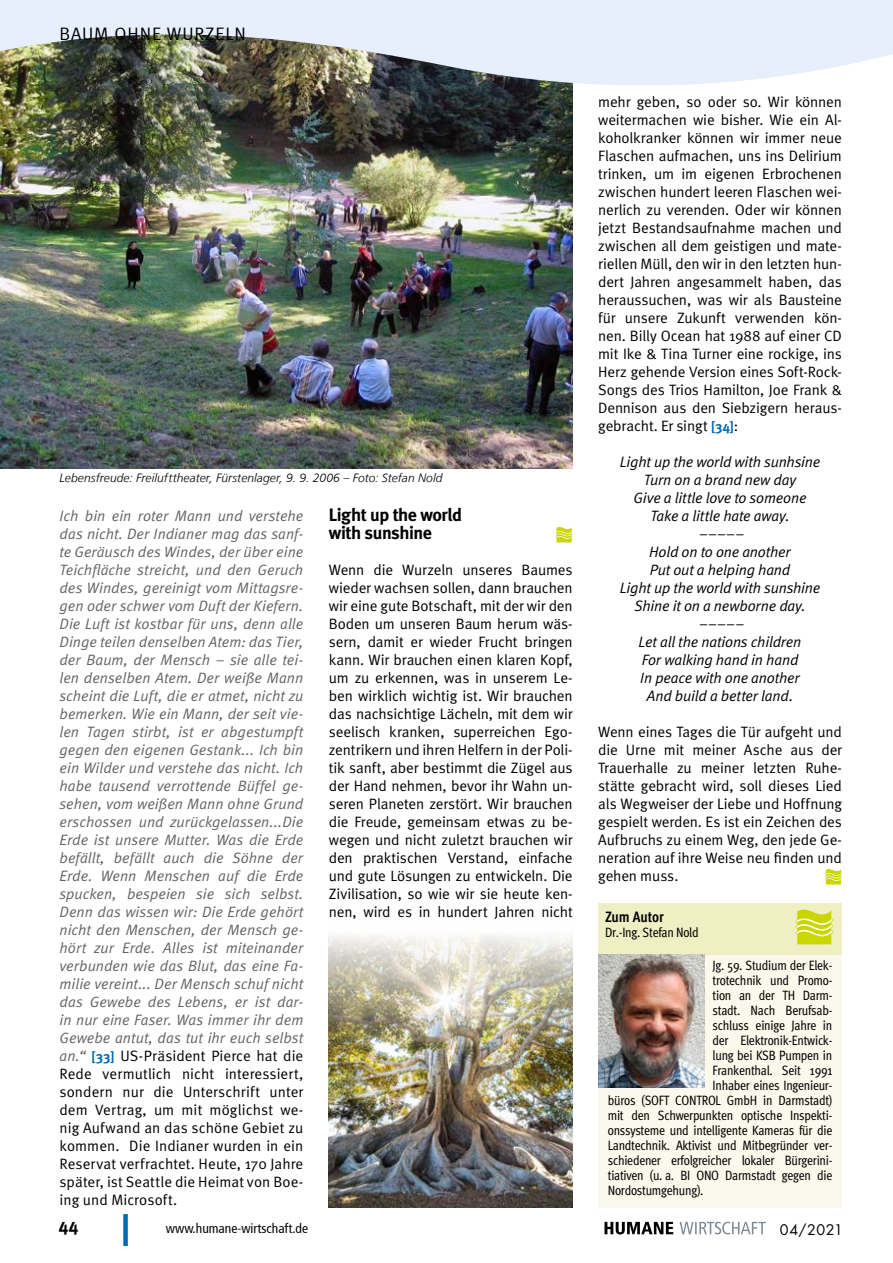
<style>
.page{position:relative;width:893px;height:1263px;background:#fff}
.page>*{position:absolute;margin:0;border:0;box-sizing:border-box;transform-origin:0 0}
.Zwischenüberschrift{font:700 18px/18px "Meta";letter-spacing:-.03em;color:#000}
.t1{font:18px "Meta Normal LF";letter-spacing:.05em;color:#000}
.t2{font:18px "Meta Bold LF";color:#000}
.Fließtext_Meta_Norma{font:15px/18px "Meta Normal";letter-spacing:-.01em;color:#000;text-align:justify}
.Fließtext_Meta_Norma-2{font:italic 15px/18px "Meta Normal";letter-spacing:.005em;color:#636362;text-align:justify}
.Fließtext_Meta_Norma-3{font:italic 15px "Meta Normal";letter-spacing:-.01em;color:#000}
.t3{font:700 15px "Meta Cond";color:#000}
.t4{font:14.25px "Futura";letter-spacing:.045em;color:#000}
.Meta_10-14_standard{font:13.5px "Meta Cond";letter-spacing:-.02em;color:#000}
.t5{font:condensed 13.5px "Frutiger 57";color:#000}
.t6{font:italic 300 12px "Frutiger LT";letter-spacing:.01em;color:#000}
.s1{font-family:"Meta";font-weight:700;font-style:normal;font-size:13.5px;color:#0069b3}
.s2{font-style:normal;color:#000}
.s3{font-family:"Meta";font-weight:700;font-size:13.5px;color:#0069b3}
</style>
<div class="page">
<div style="left:123px;top:1214px;width:5px;height:32px;background:#0069b3"></div>
<svg style="left:604px;top:1222px;width:69px;height:12px"></svg>
<svg style="left:680px;top:1222px;width:86px;height:12px"></svg>
<img style="left:329px;top:936px;width:244px;height:272px">
<svg style="left:556px;top:527px;width:17px;height:15px"></svg>
<div style="left:598px;top:939px;width:244px;height:269px;background:#fbf9ec"></div>
<div style="left:598px;top:903px;width:244px;height:51px;background:#efefc3"></div>
<svg style="left:795px;top:909px;width:38px;height:35px"></svg>
<img style="left:598px;top:955px;width:106px;height:133px">
<img style="left:0;top:94px;width:573px;height:375px">
<svg style="left:825px;top:869px;width:17px;height:15px"></svg>
<img style="left:0;top:0;width:893px;height:94px">
<p class="t1" style="left:60px;top:24px;width:188px">BAUM OHNE WURZELN</p>
<p class="t6" style="left:60px;top:471px;width:384px">Lebensfreude: Freilufttheater, Fürstenlager, 9. 9. 2006 – Foto: Stefan Nold</p>
<p class="Fließtext_Meta_Norma-2" style="left:60px;top:507px;width:245px">Ich bin ein roter Mann und verstehe das nicht. Der Indianer mag das sanf&shy;te Geräusch des Windes, der über eine Teichfläche streicht, und den Geruch des Windes, gereinigt vom Mittagsre&shy;gen oder schwer vom Duft der Kiefern.<br>Die Luft ist kostbar für uns, denn alle Dinge teilen denselben Atem: das Tier, der Baum, der Mensch – sie alle tei&shy;len denselben Atem. Der weiße Mann scheint die Luft, die er atmet, nicht zu bemerken. Wie ein Mann, der seit vie&shy;len Tagen stirbt, ist er abgestumpft gegen den eigenen Gestank... Ich bin ein Wilder und verstehe das nicht. Ich habe tausend verrottende Büffel ge&shy;sehen, vom weißen Mann ohne Grund erschossen und zurückgelassen...Die Erde ist unsere Mutter. Was die Erde befällt, befällt auch die Söhne der Erde. Wenn Menschen auf die Erde spucken, bespeien sie sich selbst.<br>Denn das wissen wir: Die Erde gehört nicht den Menschen, der Mensch ge&shy;hört zur Erde. Alles ist miteinander verbunden wie das Blut, das eine Fa&shy;milie vereint... Der Mensch schuf nicht das Gewebe des Lebens, er ist dar&shy;in nur eine Faser. Was immer ihr dem Gewebe antut, das tut ihr euch selbst an.“ <span class="s1">[33]</span> <span class="s2">US-Präsident Pierce hat die Rede vermutlich nicht interessiert, sondern nur die Unterschrift unter dem Vertrag, um mit möglichst we&shy;nig Aufwand an das schöne Gebiet zu kommen. Die Indianer wurden in ein Reservat verfrachtet. Heute, 170 Jahre später, ist Seattle die Heimat von Boe&shy;ing und Microsoft.</span></p>
<p class="Zwischenüberschrift" style="left:329px;top:506px;width:135px">Light up the world with sunshine</p>
<p class="Fließtext_Meta_Norma" style="left:329px;top:561px;width:245px">Wenn die Wurzeln unseres Baumes wieder wachsen sollen, dann brauchen wir eine gute Botschaft, mit der wir den Boden um unseren Baum herum wäs&shy;sern, damit er wieder Frucht bringen kann. Wir brauchen einen klaren Kopf, um zu erkennen, was in unserem Le&shy;ben wirklich wichtig ist. Wir brauchen das nachsichtige Lächeln, mit dem wir seelisch kranken, superreichen Ego&shy;zentrikern und ihren Helfern in der Poli&shy;tik sanft, aber bestimmt die Zügel aus der Hand nehmen, bevor ihr Wahn un&shy;seren Planeten zerstört. Wir brauchen die Freude, gemeinsam etwas zu be&shy;wegen und nicht zuletzt brauchen wir den praktischen Verstand, einfache und gute Lösungen zu entwickeln. Die Zivilisation, so wie wir sie heute ken&shy;nen, wird es in hundert Jahren nicht</p>
<p class="Fließtext_Meta_Norma" style="left:598px;top:93px;width:245px">mehr geben, so oder so. Wir können weitermachen wie bisher. Wie ein Al&shy;koholkranker können wir immer neue Flaschen aufmachen, uns ins Delirium trinken, um im eigenen Erbrochenen zwischen hundert leeren Flaschen wei&shy;nerlich zu verenden. Oder wir können jetzt Bestandsaufnahme machen und zwischen all dem geistigen und mate&shy;riellen Müll, den wir in den letzten hun&shy;dert Jahren angesammelt haben, das heraussuchen, was wir als Bausteine für unsere Zukunft verwenden kön&shy;nen. Billy Ocean hat 1988 auf einer CD mit Ike &amp; Tina Turner eine rockige, ins Herz gehende Version eines Soft-Rock-Songs des Trios Hamilton, Joe Frank &amp; Dennison aus den Siebzigern heraus&shy;gebracht. Er singt <span class="s3">[34]</span>:</p>
<p class="Fließtext_Meta_Norma-3" style="left:620px;top:453px;width:202px">Light up the world with sunhsine</p>
<p class="Fließtext_Meta_Norma-3" style="left:644px;top:471px;width:154px">Turn on a brand new day</p>
<p class="Fließtext_Meta_Norma-3" style="left:634px;top:489px;width:174px">Give a little love to someone</p>
<p class="Fließtext_Meta_Norma-3" style="left:650px;top:507px;width:141px">Take a little hate away.</p>
<p class="Fließtext_Meta_Norma-3" style="left:699px;top:525px;width:46px">–––––</p>
<p class="Fließtext_Meta_Norma-3" style="left:649px;top:543px;width:143px">Hold on to one another</p>
<p class="Fließtext_Meta_Norma-3" style="left:650px;top:561px;width:142px">Put out a helping hand</p>
<p class="Fließtext_Meta_Norma-3" style="left:620px;top:579px;width:202px">Light up the world with sunshine</p>
<p class="Fließtext_Meta_Norma-3" style="left:634px;top:597px;width:173px">Shine it on a newborne day.</p>
<p class="Fließtext_Meta_Norma-3" style="left:699px;top:615px;width:46px">–––––</p>
<p class="Fließtext_Meta_Norma-3" style="left:639px;top:633px;width:164px">Let all the nations children</p>
<p class="Fließtext_Meta_Norma-3" style="left:642px;top:651px;width:158px">For walking hand in hand</p>
<p class="Fließtext_Meta_Norma-3" style="left:640px;top:669px;width:161px">In peace with one another</p>
<p class="Fließtext_Meta_Norma-3" style="left:647px;top:687px;width:148px">And build a better land.</p>
<p class="Fließtext_Meta_Norma" style="left:598px;top:723px;width:245px">Wenn eines Tages die Tür aufgeht und die Urne mit meiner Asche aus der Trauerhalle zu meiner letzten Ruhe&shy;stätte gebracht wird, soll dieses Lied als Wegweiser der Liebe und Hoffnung gespielt werden. Es ist ein Zeichen des Aufbruchs zu einem Weg, den jede Ge&shy;neration auf ihre Weise neu finden und gehen muss.</p>
<p class="t3" style="left:605px;top:908px;width:60px">Zum Autor</p>
<p class="Meta_10-14_standard" style="left:605px;top:925px;width:95px">Dr.-Ing. Stefan Nold</p>
<p class="Meta_10-14_standard" style="left:713px;top:958px;width:121px">Jg. 59. Studium der Elek-</p>
<p class="Meta_10-14_standard" style="left:713px;top:973px;width:121px">trotechnik und Promo-</p>
<p class="Meta_10-14_standard" style="left:713px;top:988px;width:121px">tion an der TH Darm-</p>
<p class="Meta_10-14_standard" style="left:713px;top:1003px;width:121px">stadt. Nach Berufsab-</p>
<p class="Meta_10-14_standard" style="left:713px;top:1018px;width:121px">schluss einige Jahre in</p>
<p class="Meta_10-14_standard" style="left:713px;top:1033px;width:121px">der Elektronik-Entwick-</p>
<p class="Meta_10-14_standard" style="left:713px;top:1048px;width:121px">lung bei KSB Pumpen in</p>
<p class="Meta_10-14_standard" style="left:713px;top:1063px;width:121px">Frankenthal. Seit 1991</p>
<p class="Meta_10-14_standard" style="left:713px;top:1078px;width:121px">Inhaber eines Ingenieur-</p>
<p class="Meta_10-14_standard" style="left:608px;top:1093px;width:226px">büros (SOFT CONTROL GmbH in Darmstadt)</p>
<p class="Meta_10-14_standard" style="left:608px;top:1108px;width:226px">mit den Schwerpunkten optische Inspekti-</p>
<p class="Meta_10-14_standard" style="left:608px;top:1123px;width:226px">onssysteme und intelligente Kameras für die</p>
<p class="Meta_10-14_standard" style="left:608px;top:1138px;width:226px">Landtechnik. Aktivist und Mitbegründer ver-</p>
<p class="Meta_10-14_standard" style="left:608px;top:1153px;width:226px">schiedener erfolgreicher lokaler Bürgerini-</p>
<p class="Meta_10-14_standard" style="left:608px;top:1168px;width:226px">tiativen (u. a. BI ONO Darmstadt gegen die</p>
<p class="Meta_10-14_standard" style="left:608px;top:1183px;width:97px">Nordostumgehung).</p>
<p class="t2" style="left:58px;top:1217px;width:22px">44</p>
<p class="t5" style="left:166px;top:1220px;width:144px">www.humane-wirtschaft.de</p>
<p class="t4" style="left:780px;top:1220px;width:65px">04/2021</p>
</div>
